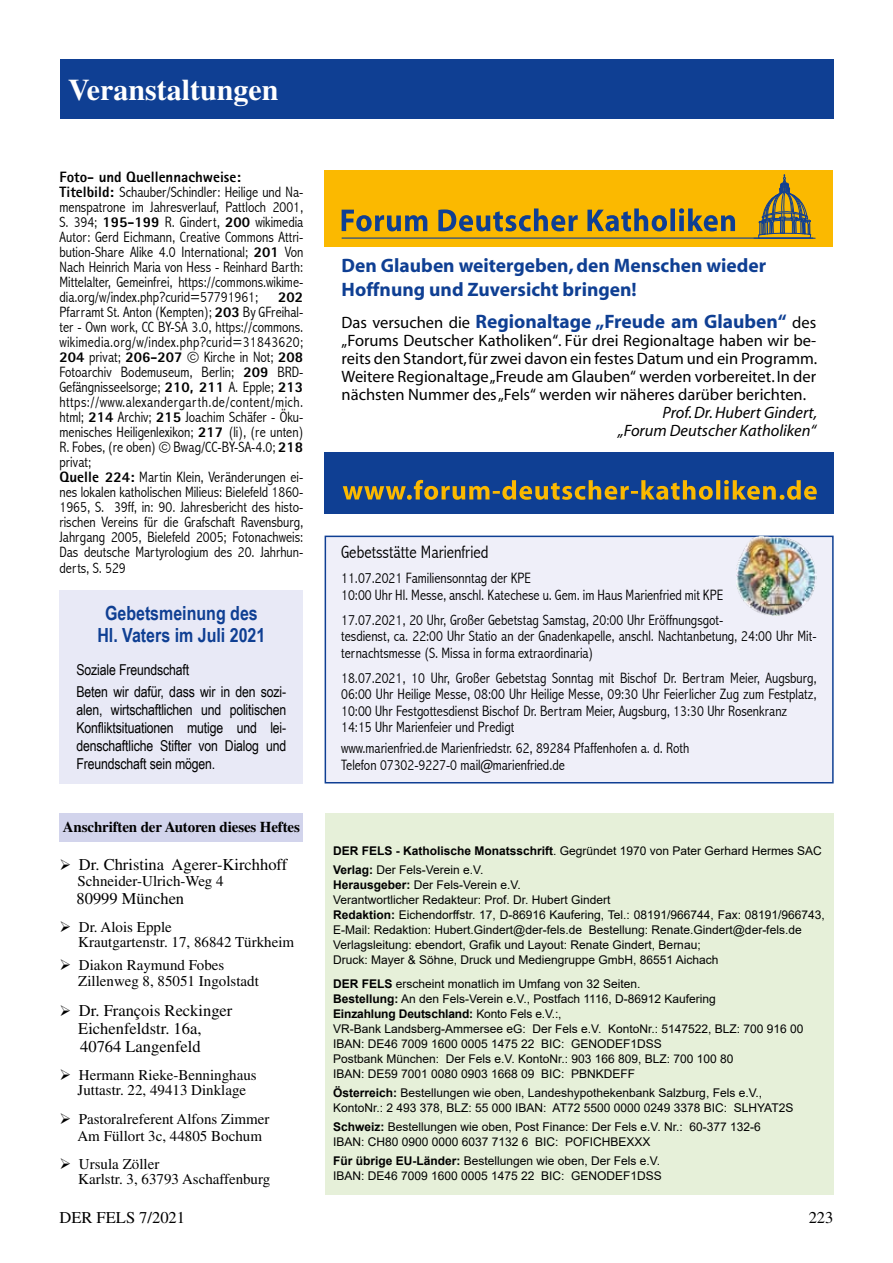
<style>
.page{position:relative;width:893px;height:1263px;background:#fff}
.page>*{position:absolute;margin:0;border:0;box-sizing:border-box;transform-origin:0 0}
.t1{font:700 30px "Times";color:#fff}
.t2{font:700 19.5px/23.4px "Myriad";color:#0f3f93}
.t3{font:700 19.5px/22.5px "Arial Narrow";color:#0f3f93;text-align:center}
.t4{font:300 condensed 18px "Abadi";color:#000}
.t5{font:16.5px/18px "Myriad";color:#000;text-align:justify}
.t6{font:16.5px/18px "Times";color:#000}
.t7{font:italic 16.5px/18px "Myriad";color:#000;text-align:right}
.t8{font:300 condensed 15px/15px "Abadi";color:#000}
.t9{font:15px/15px "Times";color:#000}
.t10{font:15px/18px "Arial Narrow";letter-spacing:-.01em;color:#000}
.t11{font:700 15px "Times";letter-spacing:-.01em;color:#000}
.t12{font:800 15px "AT Rotis Sans Serif";color:#000}
.t13{font:12px/15px "Arial";color:#000}
.s1{font-family:"AT Rotis Sans Serif";font-weight:800;font-stretch:normal}
.s2{font-weight:400;font-size:16.5px;color:#000}
.s3{font-weight:700}
</style>
<div class="page">
<div style="left:325px;top:813px;width:508px;height:382px;background:#e6f0d9"></div>
<div style="left:60px;top:813px;width:243px;height:29px;background:#d2d4ec"></div>
<div style="left:60px;top:590px;width:243px;height:193px;background:#e8e9f6"></div>
<div style="left:60px;top:60px;width:773px;height:59px;background:#0f3f93"></div>
<div style="left:325px;top:536px;width:509px;height:247px;background:#efeff9;border:2px solid #0f3f93"></div>
<img style="left:736px;top:536px;width:80px;height:80px">
<div style="left:325px;top:170px;width:508px;height:77px;background:#fbb900"></div>
<svg style="left:758px;top:174px;width:53px;height:63px"></svg>
<hr style="left:754px;top:238px;width:61px;height:1px;background:#0f3f93">
<div style="left:324px;top:452px;width:510px;height:61px;background:#0f3f93"></div>
<svg style="left:342px;top:208px;width:393px;height:23px"></svg>
<hr style="left:342px;top:237px;width:471px;height:2px;background:#0f3f93">
<svg style="left:343px;top:480px;width:474px;height:20px"></svg>
<h1 class="t1" style="left:68px;top:72px;width:212px">Veranstaltungen</h1>
<p class="t12" style="left:60px;top:167px;width:183px">Foto- und Quellennachweise:</p>
<p class="t8" style="left:60px;top:184px;width:245px;text-align:justify"><span class="s1">Titelbild:</span> Schauber/Schindler: Heilige und Na&shy;menspatrone im Jahresverlauf, Pattloch 2001, S. 394; <span class="s1">195-199</span> R. Gindert, <span class="s1">200</span> wikimedia Autor: Gerd Eichmann, Creative Commons Attri&shy;bution-Share Alike 4.0 International; <span class="s1">201</span> Von Nach Heinrich Maria von Hess - Reinhard Barth:<br>Mittelalter, Gemeinfrei, https://commons.wikime&shy;dia.org/w/index.php?curid=57791961;</p>
<p class="t12" style="left:278px;top:287px;width:27px">202</p>
<p class="t8" style="left:60px;top:304px;width:245px">Pfarramt St. Anton (Kempten); <span class="s1">203</span> By GFreihal&shy;ter - Own work, CC BY-SA 3.0, https://commons. wikimedia.org/w/index.php?curid=31843620; <span class="s1">204</span> privat; <span class="s1">206-207</span> © Kirche in Not; <span class="s1">208<br></span>Fotoarchiv Bodemuseum, Berlin; <span class="s1">209</span> BRD-Gefängnisseelsorge; <span class="s1">210, 211</span> A. Epple; <span class="s1">213 </span>https://www.alexandergarth.de/content/mich. html; <span class="s1">214</span> Archiv; <span class="s1">215</span> Joachim Schäfer - Öku&shy;menisches Heiligenlexikon; <span class="s1">217</span> (li), (re unten)<br>R. Fobes, (re oben) © Bwag/CC-BY-SA-4.0; <span class="s1">218 </span>privat;<br><span class="s1">Quelle 224:</span> Martin Klein, Veränderungen ei&shy;nes lokalen katholischen Milieus: Bielefeld 1860- 1965, S. 39ff, in: 90. Jahresbericht des histo&shy;rischen Vereins für die Grafschaft Ravensburg, Jahrgang 2005, Bielefeld 2005; Fotonachweis:<br>Das deutsche Martyrologium des 20. Jahrhun-</p>
<p class="t8" style="left:60px;top:561px;width:68px">derts, S. 529</p>
<h2 class="t3" style="left:97px;top:602px;width:170px">Gebetsmeinung des<br>Hl. Vaters im Juli 2021</h2>
<p class="t10" style="left:77px;top:658px;width:211px;line-height:22.2px">Soziale Freundschaft<br>Beten wir dafür, dass wir in den sozi-</p>
<p class="t10" style="left:77px;top:701px;width:211px;text-align:justify">alen, wirtschaftlichen und politischen Konfliktsituationen mutige und lei&shy;denschaftliche Stifter von Dialog und Freundschaft sein mögen.</p>
<p class="t11" style="left:63px;top:818px;width:238px">Anschriften der Autoren dieses Heftes</p>
<p class="t6" style="left:60px;top:855px;width:229px">➢ Dr. Christina Agerer-Kirchhoff</p>
<p class="t9" style="left:78px;top:874px;width:148px">Schneider-Ulrich-Weg 4</p>
<p class="t6" style="left:77px;top:890px;width:109px">80999 München</p>
<p class="t9" style="left:78px;top:919px;width:217px;text-indent:-19px">➢ Dr. Alois Epple<br>Krautgartenstr. 17, 86842 Türkheim</p>
<p class="t9" style="left:78px;top:958px;width:182px;text-indent:-19px">➢ Diakon Raymund Fobes<br>Zillenweg 8, 85051 Ingolstadt</p>
<p class="t6" style="left:78px;top:1002px;width:156px;text-indent:-19px">➢ Dr. François Reckinger<br>Eichenfeldstr. 16a,<br>40764 Langenfeld</p>
<p class="t9" style="left:60px;top:1067px;width:199px;text-align:center">➢ Hermann Rieke-Benninghaus<br>Juttastr. 22, 49413 Dinklage</p>
<p class="t9" style="left:77px;top:1111px;width:194px;line-height:16.5px;text-indent:-18px">➢ Pastoralreferent Alfons Zimmer<br>Am Füllort 3c, 44805 Bochum</p>
<p class="t9" style="left:78px;top:1156px;width:193px;text-indent:-19px">➢ Ursula Zöller<br>Karlstr. 3, 63793 Aschaffenburg</p>
<h2 class="t2" style="left:342px;top:255px;width:426px">Den Glauben weitergeben, den Menschen wieder<br>Hoffnung und Zuversicht bringen!</h2>
<h2 class="t2" style="left:342px;top:310px;width:476px"><span class="s2">Das versuchen die</span> Regionaltage „Freude am Glauben“ <span class="s2">des</span></h2>
<p class="t5" style="left:342px;top:332px;width:477px">„Forums Deutscher Katholiken“. Für drei Regionaltage haben wir be&shy;reits den Standort, für zwei davon ein festes Datum und ein Programm.<br>Weitere Regionaltage „Freude am Glauben“ werden vorbereitet. In der nächsten Nummer des „Fels“ werden wir näheres darüber berichten.</p>
<p class="t7" style="left:618px;top:404px;width:200px">Prof. Dr. Hubert Gindert, „Forum Deutscher Katholiken“</p>
<p class="t4" style="left:341px;top:542px;width:149px">Gebetsstätte Marienfried</p>
<p class="t8" style="left:341px;top:570px;width:384px;line-height:16.5px">11.07.2021 Familiensonntag der KPE<br>10:00 Uhr Hl. Messe, anschl. Katechese u. Gem. im Haus Marienfried mit KPE</p>
<p class="t8" style="left:341px;top:611px;width:477px;line-height:16.5px">17.07.2021, 20 Uhr, Großer Gebetstag Samstag, 20:00 Uhr Eröffnungsgot-<br>tesdienst, ca. 22:00 Uhr Statio an der Gnadenkapelle, anschl. Nachtanbetung, 24:00 Uhr Mit&shy;ternachtsmesse (S. Missa in forma extraordinaria)</p>
<p class="t8" style="left:341px;top:669px;width:477px;line-height:16.5px">18.07.2021, 10 Uhr, Großer Gebetstag Sonntag mit Bischof Dr. Bertram Meier, Augsburg, 06:00 Uhr Heilige Messe, 08:00 Uhr Heilige Messe, 09:30 Uhr Feierlicher Zug zum Festplatz, 10:00 Uhr Festgottesdienst Bischof Dr. Bertram Meier, Augsburg, 13:30 Uhr Rosenkranz 14:15 Uhr Marienfeier und Predigt</p>
<p class="t8" style="left:341px;top:740px;width:350px;line-height:16.5px">www.marienfried.de Marienfriedstr. 62, 89284 Pfaffenhofen a. d. Roth<br>Telefon 07302-9227-0 mail@marienfried.de</p>
<p class="t13" style="left:333px;top:841px;width:490px;line-height:19.2px"><span class="s3">DER FELS - Katholische Monatsschrift</span>. Gegründet 1970 von Pater Gerhard Hermes SAC<br><span class="s3">Verlag:</span> Der Fels-Verein e.V.</p>
<p class="t13" style="left:333px;top:877px;width:493px"><span class="s3">Herausgeber:</span> Der Fels-Verein e.V.<br>Verantwortlicher Redakteur: Prof. Dr. Hubert Gindert<br><span class="s3">Redaktion:</span> Eichendorffstr. 17, D-86916 Kaufering, Tel.: 08191/966744, Fax: 08191/966743, E-Mail: Redaktion: Hubert.Gindert@der-fels.de Bestellung: Renate.Gindert@der-fels.de Verlagsleitung: ebendort, Grafik und Layout: Renate Gindert, Bernau;<br>Druck: Mayer &amp; Söhne, Druck und Mediengruppe GmbH, 86551 Aichach</p>
<p class="t13" style="left:333px;top:976px;width:472px"><span class="s3">DER FELS</span> erscheint monatlich im Umfang von 32 Seiten.<br><span class="s3">Bestellung:</span> An den Fels-Verein e.V., Postfach 1116, D-86912 Kaufering<br><span class="s3">Einzahlung Deutschland:</span> Konto Fels e.V.:,<br>VR-Bank Landsberg-Ammersee eG: Der Fels e.V. KontoNr.: 5147522, BLZ: 700 916 00<br>IBAN: DE46 7009 1600 0005 1475 22 BIC: GENODEF1DSS<br>Postbank München: Der Fels e.V. KontoNr.: 903 166 809, BLZ: 700 100 80<br>IBAN: DE59 7001 0080 0903 1668 09 BIC: PBNKDEFF</p>
<p class="t13" style="left:333px;top:1085px;width:462px"><span class="s3">Österreich:</span> Bestellungen wie oben, Landeshypothekenbank Salzburg, Fels e.V.,<br>KontoNr.: 2 493 378, BLZ: 55 000 IBAN: AT72 5500 0000 0249 3378 BIC: SLHYAT2S</p>
<p class="t13" style="left:333px;top:1119px;width:429px"><span class="s3">Schweiz:</span> Bestellungen wie oben, Post Finance: Der Fels e.V. Nr.: 60-377 132-6<br>IBAN: CH80 0900 0000 6037 7132 6 BIC: POFICHBEXXX</p>
<p class="t13" style="left:333px;top:1153px;width:330px"><span class="s3">Für übrige EU-Länder:</span> Bestellungen wie oben, Der Fels e.V.<br>IBAN: DE46 7009 1600 0005 1475 22 BIC: GENODEF1DSS</p>
<p class="t6" style="left:60px;top:1209px;width:127px">DER FELS 7/2021</p>
<p class="t6" style="left:809px;top:1209px;width:26px">223</p>
</div>
